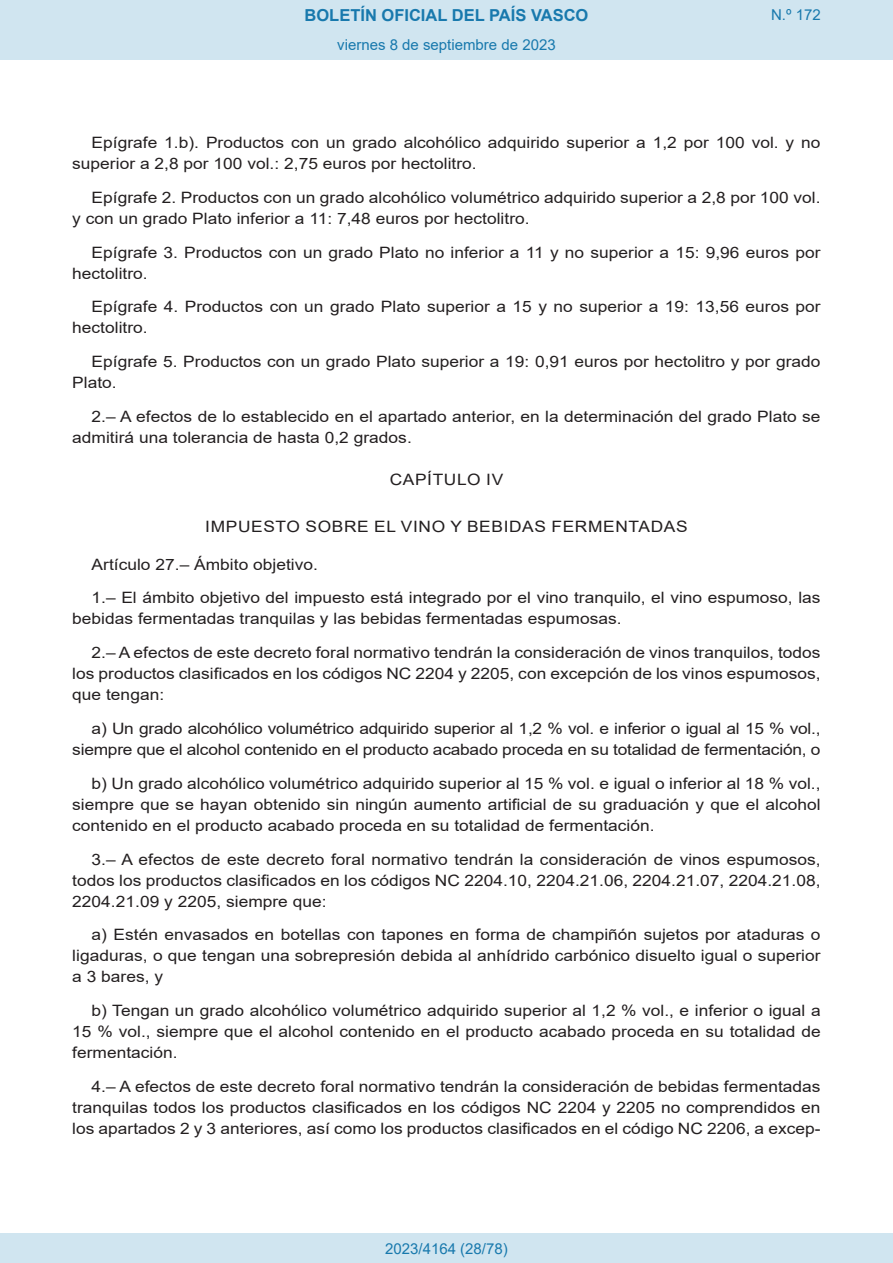
<style>
.page{position:relative;width:893px;height:1263px;background:#fff}
.page>*{position:absolute;margin:0;border:0;box-sizing:border-box;transform-origin:0 0}
.t1{font:700 16.5px "Arial";color:#1879ad}
.BOPVDetalle{font:15.6px/21px "Arial";color:#231f20;scale:1.11 1}
.BOPVClave{font:15.6px "Arial";letter-spacing:.035em;color:#231f20;scale:1.11 1}
.Paginacion_Centro{font:15px "Arial";color:#1879ad}
</style>
<div class="page">
<div style="left:0;top:0;width:893px;height:60px;background:#d0e5f0"></div>
<div style="left:0;top:1233px;width:893px;height:30px;background:#d0e5f0"></div>
<p class="t1" style="left:305px;top:3px;width:285px">BOLETÍN OFICIAL DEL PAÍS VASCO</p>
<p class="Paginacion_Centro" style="left:337px;top:35px;width:220px">viernes 8 de septiembre de 2023</p>
<p class="Paginacion_Centro" style="left:771px;top:5px;width:51px">N.º 172</p>
<p class="BOPVDetalle" style="left:72px;top:132px;width:676px;text-indent:19px">Epígrafe 1.b). Productos con un grado alcohólico adquirido superior a 1,2 por 100 vol. y no superior a 2,8 por 100 vol.: 2,75 euros por hectolitro.</p>
<p class="BOPVDetalle" style="left:72px;top:187px;width:676px;text-indent:19px">Epígrafe 2. Productos con un grado alcohólico volumétrico adquirido superior a 2,8 por 100 vol. y con un grado Plato inferior a 11: 7,48 euros por hectolitro.</p>
<p class="BOPVDetalle" style="left:72px;top:242px;width:676px;text-indent:19px">Epígrafe 3. Productos con un grado Plato no inferior a 11 y no superior a 15: 9,96 euros por hectolitro.</p>
<p class="BOPVDetalle" style="left:72px;top:296px;width:676px;text-indent:19px">Epígrafe 4. Productos con un grado Plato superior a 15 y no superior a 19: 13,56 euros por hectolitro.</p>
<p class="BOPVDetalle" style="left:72px;top:351px;width:676px;text-indent:19px">Epígrafe 5. Productos con un grado Plato superior a 19: 0,91 euros por hectolitro y por grado<br>Plato.</p>
<p class="BOPVDetalle" style="left:72px;top:406px;width:676px;text-indent:19px">2.– A efectos de lo establecido en el apartado anterior, en la determinación del grado Plato se admitirá una tolerancia de hasta 0,2 grados.</p>
<p class="BOPVClave" style="left:390px;top:469px;width:104px">CAPÍTULO IV</p>
<p class="BOPVClave" style="left:205px;top:515px;width:436px">IMPUESTO SOBRE EL VINO Y BEBIDAS FERMENTADAS</p>
<p class="BOPVDetalle" style="left:92px;top:554px;width:205px">Artículo 27.– Ámbito objetivo.</p>
<p class="BOPVDetalle" style="left:72px;top:587px;width:676px;text-indent:19px">1.– El ámbito objetivo del impuesto está integrado por el vino tranquilo, el vino espumoso, las bebidas fermentadas tranquilas y las bebidas fermentadas espumosas.</p>
<p class="BOPVDetalle" style="left:72px;top:642px;width:676px;text-align:justify;text-indent:19px">2.– A efectos de este decreto foral normativo tendrán la consideración de vinos tranquilos, todos los productos clasificados en los códigos NC 2204 y 2205, con excepción de los vinos espumosos, que tengan:</p>
<p class="BOPVDetalle" style="left:72px;top:718px;width:676px;text-align:right">a) Un grado alcohólico volumétrico adquirido superior al 1,2 % vol. e inferior o igual al 15 % vol., siempre que el alcohol contenido en el producto acabado proceda en su totalidad de fermentación, o</p>
<p class="BOPVDetalle" style="left:72px;top:773px;width:676px;text-align:justify;text-indent:19px">b) Un grado alcohólico volumétrico adquirido superior al 15 % vol. e igual o inferior al 18 % vol., siempre que se hayan obtenido sin ningún aumento artificial de su graduación y que el alcohol contenido en el producto acabado proceda en su totalidad de fermentación.</p>
<p class="BOPVDetalle" style="left:72px;top:848px;width:676px;text-align:justify;text-indent:19px">3.– A efectos de este decreto foral normativo tendrán la consideración de vinos espumosos, todos los productos clasificados en los códigos NC 2204.10, 2204.21.06, 2204.21.07, 2204.21.08, 2204.21.09 y 2205, siempre que:</p>
<p class="BOPVDetalle" style="left:72px;top:924px;width:676px;text-align:justify;text-indent:19px">a) Estén envasados en botellas con tapones en forma de champiñón sujetos por ataduras o ligaduras, o que tengan una sobrepresión debida al anhídrido carbónico disuelto igual o superior a 3 bares, y</p>
<p class="BOPVDetalle" style="left:72px;top:1000px;width:676px;text-align:justify;text-indent:19px">b) Tengan un grado alcohólico volumétrico adquirido superior al 1,2 % vol., e inferior o igual a 15 % vol., siempre que el alcohol contenido en el producto acabado proceda en su totalidad de fermentación.</p>
<p class="BOPVDetalle" style="left:72px;top:1076px;width:676px;text-align:justify;text-indent:19px">4.– A efectos de este decreto foral normativo tendrán la consideración de bebidas fermentadas tranquilas todos los productos clasificados en los códigos NC 2204 y 2205 no comprendidos en los apartados 2 y 3 anteriores, así como los productos clasificados en el código NC 2206, a excep-</p>
<p class="Paginacion_Centro" style="left:385px;top:1238px;width:124px">2023/4164 (28/78)</p>
</div>
